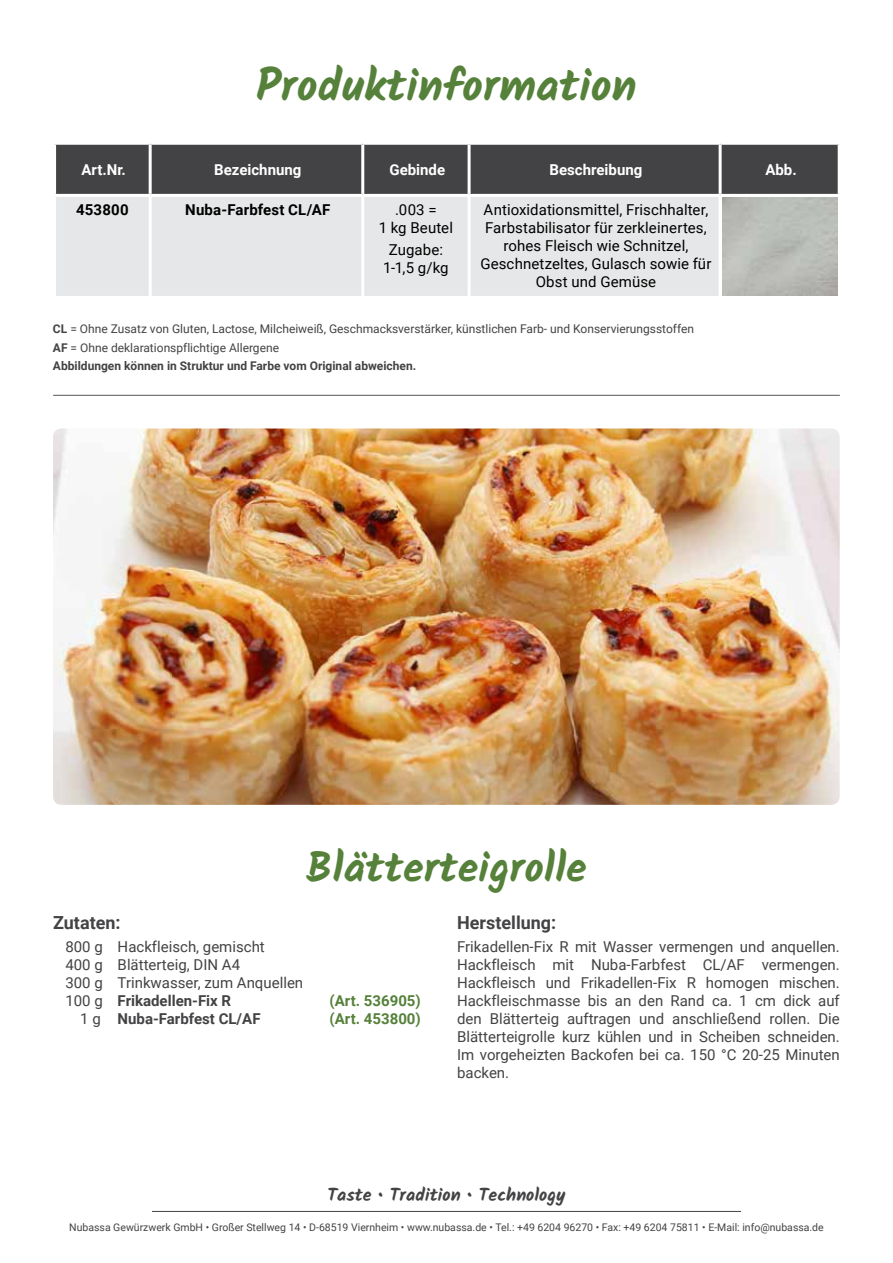
<style>
.page{position:relative;width:893px;height:1263px;background:#fff}
.page>*{position:absolute;margin:0;border:0;box-sizing:border-box;transform-origin:0 0}
.t1{font:700 45px "Kalam";color:#56813a}
.t2{font:700 42px "Kalam";color:#56813a}
.t3{font:700 18px "Kalam";color:#434345}
.t4{font:700 18px "Roboto";color:#434345}
.t5{font:15px/18px "Roboto";color:#434345}
.t6{font:15px/18px "Roboto";letter-spacing:.005em;color:#000;text-align:center}
.t7{font:700 15px "Roboto";color:#fff}
.t8{font:700 15px "Roboto";letter-spacing:.01em;color:#000}
.t9{font:700 15px "Roboto";color:#56813a}
.t10{font:700 15px "Roboto";color:#434345}
.t11{font:12px/18.6px "Roboto";color:#434345}
.t12{font:10.5px "Roboto";color:#434345}
.s1{font-weight:700}
.s2{font-weight:400}
</style>
<div class="page">
<hr style="left:53px;top:395px;width:787px;height:1px;background:#434345">
<hr style="left:152px;top:1211px;width:589px;height:1px;background:#434345">
<div style="left:56px;top:145px;width:782px;height:49px;background:#434345"></div>
<div style="left:56px;top:197px;width:663px;height:99px;background:#e6e7e8"></div>
<hr style="left:149px;top:197px;width:3px;height:99px;background:#fff">
<hr style="left:361px;top:197px;width:3px;height:99px;background:#fff">
<hr style="left:468px;top:197px;width:3px;height:99px;background:#fff">
<hr style="left:149px;top:145px;width:3px;height:49px;background:#fff">
<hr style="left:361px;top:145px;width:3px;height:49px;background:#fff">
<hr style="left:468px;top:145px;width:3px;height:49px;background:#fff">
<hr style="left:719px;top:145px;width:3px;height:49px;background:#fff">
<img style="left:53px;top:428px;width:787px;height:377px">
<h1 class="t1" style="left:256px;top:59px;width:382px">Produktinformation</h1>
<p class="t7" style="left:81px;top:159px;width:46px">Art.Nr.</p>
<p class="t7" style="left:214px;top:159px;width:89px">Bezeichnung</p>
<p class="t7" style="left:389px;top:159px;width:57px">Gebinde</p>
<p class="t7" style="left:550px;top:159px;width:94px">Beschreibung</p>
<p class="t7" style="left:765px;top:159px;width:33px">Abb.</p>
<p class="t8" style="left:76px;top:199px;width:54px">453800</p>
<p class="t8" style="left:185px;top:199px;width:147px">Nuba-Farbfest CL/AF</p>
<p class="t6" style="left:379px;top:200px;width:76px">.003 =<br>1 kg Beutel</p>
<p class="t6" style="left:383px;top:240px;width:67px">Zugabe:<br>1-1,5 g/kg</p>
<p class="t6" style="left:480px;top:200px;width:233px">Antioxidationsmittel, Frischhalter,<br>Farbstabilisator für zerkleinertes, rohes Fleisch wie Schnitzel,<br>Geschnetzeltes, Gulasch sowie für<br>Obst und Gemüse</p>
<p class="t11" style="left:53px;top:319px;width:643px"><span class="s1">CL</span> = Ohne Zusatz von Gluten, Lactose, Milcheiweiß, Geschmacksverstärker, künstlichen Farb- und Konservierungsstoffen<br><span class="s1">AF</span> = Ohne deklarationspflichtige Allergene<br><span class="s1">Abbildungen können in Struktur und Farbe vom Original abweichen.</span></p>
<h2 class="t2" style="left:306px;top:843px;width:282px">Blätterteigrolle</h2>
<p class="t4" style="left:53px;top:910px;width:69px">Zutaten:</p>
<p class="t5" style="left:65px;top:937px;width:239px">800 g Hackfleisch, gemischt<br>400 g Blätterteig, DIN A4<br>300 g Trinkwasser, zum Anquellen<br>100 g <span class="s1">Frikadellen-Fix R</span></p>
<p class="t9" style="left:330px;top:990px;width:93px">(Art. 536905)</p>
<p class="t10" style="left:80px;top:1008px;width:182px"><span class="s2">1 g</span> Nuba-Farbfest CL/AF</p>
<p class="t9" style="left:330px;top:1008px;width:93px">(Art. 453800)</p>
<p class="t4" style="left:457px;top:910px;width:101px">Herstellung:</p>
<p class="t5" style="left:457px;top:937px;width:384px;text-align:justify">Frikadellen-Fix R mit Wasser vermengen und anquellen.<br>Hackfleisch mit Nuba-Farbfest CL/AF vermengen.<br>Hackfleisch und Frikadellen-Fix R homogen mischen.<br>Hackfleischmasse bis an den Rand ca. 1 cm dick auf den Blätterteig auftragen und anschließend rollen. Die Blätterteigrolle kurz kühlen und in Scheiben schneiden.<br>Im vorgeheizten Backofen bei ca. 150 °C 20-25 Minuten backen.</p>
<p class="t3" style="left:327px;top:1185px;width:240px">Taste • Tradition • Technology</p>
<p class="t12" style="left:69px;top:1220px;width:756px">Nubassa Gewürzwerk GmbH • Großer Stellweg 14 • D-68519 Viernheim • www.nubassa.de • Tel.: +49 6204 96270 • Fax: +49 6204 75811 • E-Mail: info@nubassa.de</p>
</div>
